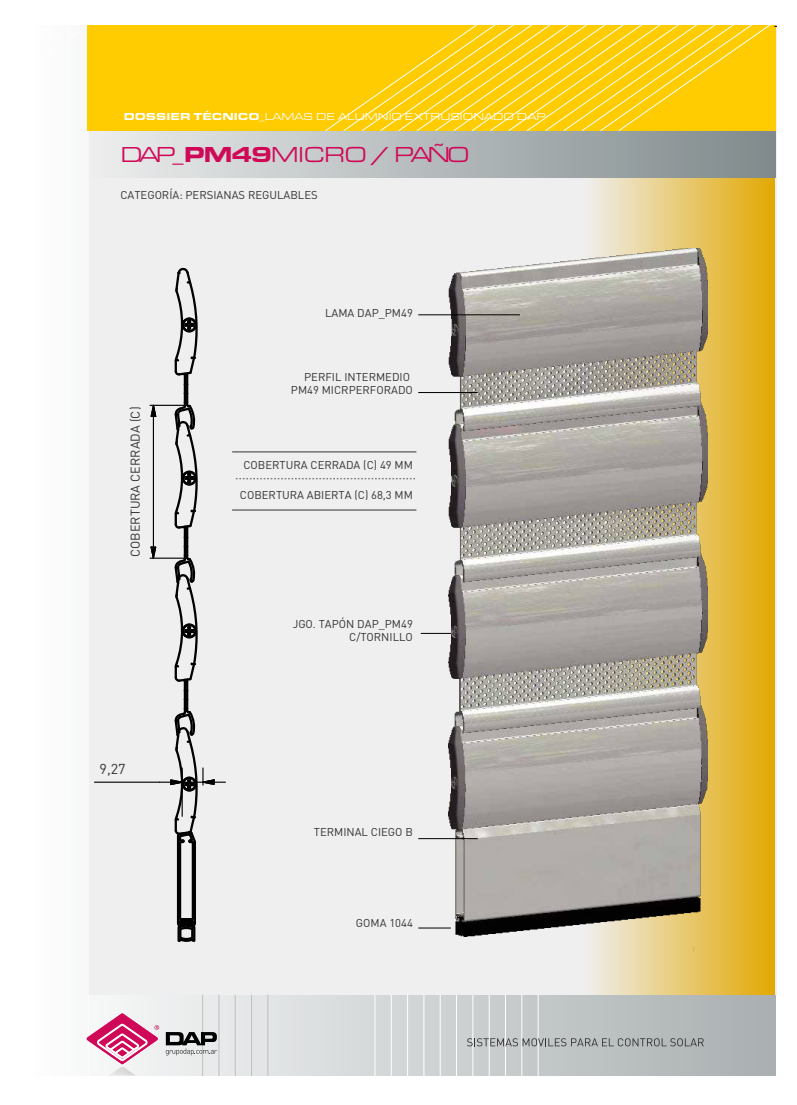
<style>
.page{position:relative;width:797px;height:1105px;background:#fff}
.page>*{position:absolute;margin:0;border:0;box-sizing:border-box;transform-origin:0 0}
.t1{font:22.5px "Eurostile Extended";letter-spacing:-.14em;color:#cf0958}
.t2{font:14.25px "DIN";color:#333}
.t3{font:12.62px "DIN";color:#333}
.t4{font:11.25px/13.5px "DIN";color:#333;text-align:right}
.t5{font:10.5px "Eurostile Extended";color:#fff}
.s1{font-weight:900}
</style>
<div class="page">
<div style="left:34px;top:26px;width:741px;height:1050px;background:linear-gradient(to right,#fcfdfd,#a9afb0)"></div>
<div style="left:88px;top:26px;width:688px;height:969px;background:#efefef"></div>
<svg style="left:50px;top:26px;width:38px;height:1050px"></svg>
<hr style="left:375px;top:995px;width:1px;height:81px;background:#fff">
<hr style="left:391px;top:995px;width:1px;height:81px;background:#fff">
<hr style="left:407px;top:995px;width:1px;height:81px;background:#fff">
<hr style="left:423px;top:995px;width:1px;height:81px;background:#fff">
<hr style="left:440px;top:995px;width:1px;height:81px;background:#fff">
<hr style="left:202px;top:995px;width:1px;height:81px;background:#c0bec1">
<hr style="left:219px;top:995px;width:1px;height:81px;background:#c0bec1">
<hr style="left:235px;top:995px;width:1px;height:81px;background:#c0bec1">
<hr style="left:251px;top:995px;width:1px;height:81px;background:#c0bec1">
<hr style="left:268px;top:995px;width:1px;height:81px;background:#c0bec1">
<hr style="left:456px;top:995px;width:1px;height:81px;background:#fff">
<hr style="left:472px;top:995px;width:1px;height:81px;background:#fff">
<hr style="left:489px;top:995px;width:1px;height:81px;background:#fff">
<hr style="left:505px;top:995px;width:1px;height:81px;background:#fff">
<hr style="left:521px;top:995px;width:1px;height:81px;background:#fff">
<hr style="left:538px;top:995px;width:1px;height:81px;background:#fff">
<div style="left:87px;top:26px;width:688px;height:105px;background:#ffcc01"></div>
<div style="left:88px;top:131px;width:687px;height:46px;background:linear-gradient(to right,#eceded,#7f898b)"></div>
<svg style="left:86px;top:1012px;width:73px;height:64px"></svg>
<svg style="left:467px;top:1038px;width:236px;height:8px;background:#9ca0a0"></svg>
<svg style="left:325px;top:26px;width:451px;height:105px"></svg>
<svg style="left:34px;top:26px;width:16px;height:1050px"></svg>
<hr style="left:192px;top:842px;width:2px;height:76px;background:#000">
<hr style="left:179px;top:842px;width:2px;height:76px;background:#000">
<hr style="left:194px;top:842px;width:2px;height:81px;background:#000">
<hr style="left:177px;top:835px;width:2px;height:88px;background:#000">
<svg style="left:176px;top:916px;width:20px;height:26px"></svg>
<hr style="left:94px;top:782px;width:66px;height:1px;background:#000">
<svg style="left:150px;top:267px;width:75px;height:578px"></svg>
<hr style="left:153px;top:416px;width:1px;height:131px;background:#000">
<hr style="left:150px;top:405px;width:36px;height:1px;background:#000">
<hr style="left:150px;top:558px;width:36px;height:1px;background:#000">
<div style="left:584px;top:178px;width:190px;height:817px;background:linear-gradient(to right,#efefef,#e2a905)"></div>
<svg style="left:236px;top:478px;width:179px;height:1px"></svg>
<hr style="left:232px;top:452px;width:184px;height:1px;background:#333">
<hr style="left:421px;top:633px;width:31px;height:1px;background:#000">
<hr style="left:232px;top:510px;width:184px;height:1px;background:#333">
<img style="left:448px;top:248px;width:260px;height:689px">
<hr style="left:418px;top:392px;width:59px;height:1px;background:#000">
<hr style="left:418px;top:315px;width:102px;height:1px;background:#000">
<hr style="left:418px;top:838px;width:59px;height:1px;background:#000">
<hr style="left:418px;top:928px;width:33px;height:1px;background:#000">
<svg style="left:166px;top:1032px;width:51px;height:23px"></svg>
<p class="t5" style="left:124px;top:110px;width:423px"><span class="s1">DOSSIER TÉCNICO</span>_LAMAS DE ALUMNIO EXTRUSIONADO DAP</p>
<h1 class="t1" style="left:120px;top:140px;width:351px">DAP_ <span class="s1">PM49</span>MICRO / PAÑO</h1>
<p class="t4" style="left:120px;top:188px;width:199px">CATEGORÍA: PERSIANAS REGULABLES</p>
<p class="t4" style="left:325px;top:306px;width:89px">LAMA DAP_PM49</p>
<p class="t3" style="left:127px;top:557px;width:152px;rotate:-90deg">COBERTURA CERRADA (C)</p>
<p class="t2" style="left:100px;top:760px;width:28px">9,27</p>
<p class="t4" style="left:291px;top:370px;width:123px">PERFIL INTERMEDIO<br>PM49 MICRPERFORADO</p>
<p class="t4" style="left:243px;top:458px;width:171px">COBERTURA CERRADA (C) 49 MM</p>
<p class="t4" style="left:240px;top:488px;width:174px">COBERTURA ABIERTA (C) 68,3 MM</p>
<p class="t4" style="left:293px;top:617px;width:122px">JGO. TAPÓN DAP_PM49<br>C/TORNILLO</p>
<p class="t4" style="left:314px;top:825px;width:101px">TERMINAL CIEGO B</p>
<p class="t4" style="left:356px;top:916px;width:58px">GOMA 1044</p>
</div>
